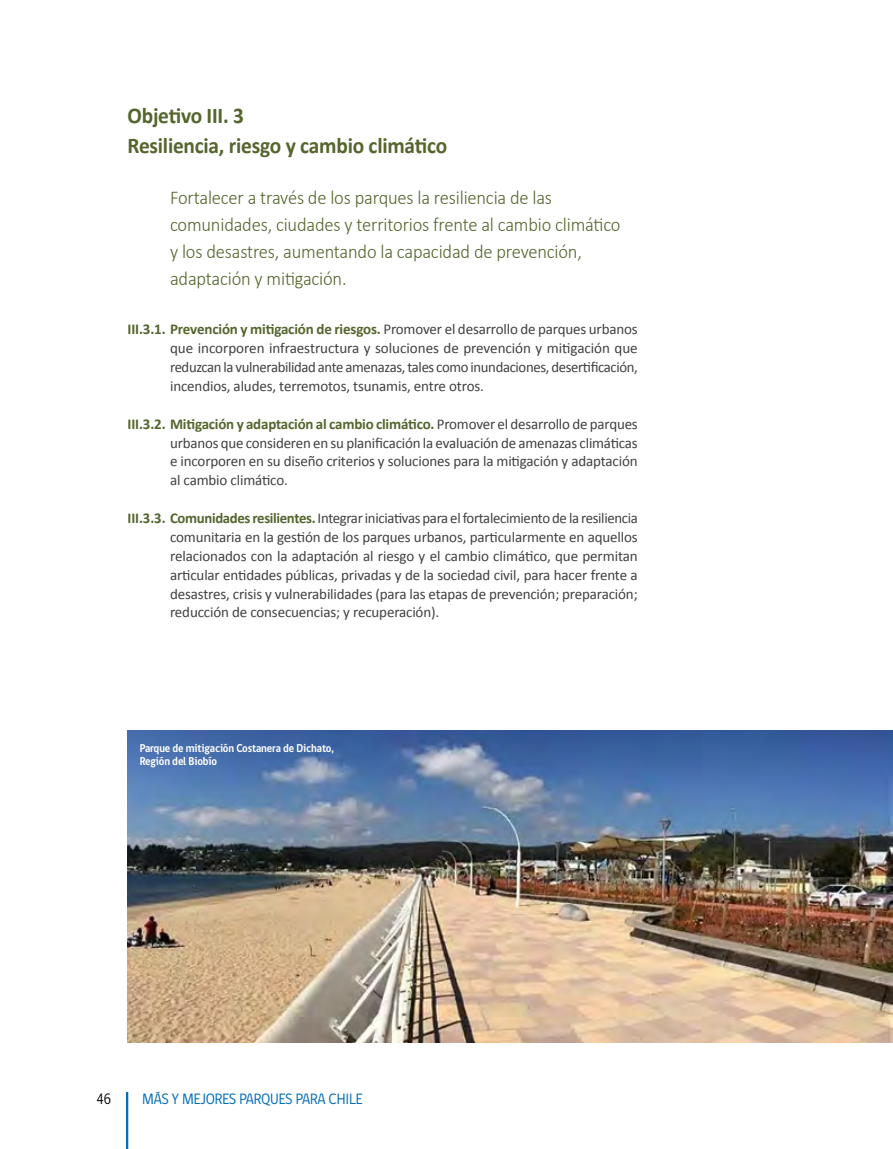
<style>
.page{position:relative;width:893px;height:1149px;background:#fff}
.page>*{position:absolute;margin:0;border:0;box-sizing:border-box;transform-origin:0 0}
.t1{font:700 22.5px/30px "Calibri";letter-spacing:-.01em;color:#54652d;scale:.95 1}
.t2{font:300 19.5px/27px "Calibri";letter-spacing:-.01em;color:#54652d;scale:.95 1}
.t3{font:15.45px "gob CL";letter-spacing:-.01em;color:#006cb7;scale:.95 1}
.t4{font:15.45px "gob CL";color:#000;scale:.9 1}
.t5{font:15px/18.9px "Calibri";letter-spacing:-.01em;color:#414042;text-align:justify}
.t6{font:700 11.7px/12.8px "gob CL";letter-spacing:-.01em;color:#fff;scale:.9 1}
.s1{font-weight:700;color:#54652d}
</style>
<div class="page">
<hr style="left:126px;top:1091px;width:2px;height:57px;background:#006cb7">
<img style="left:128px;top:730px;width:765px;height:312px">
<h1 class="t1" style="left:128px;top:101px;width:338px">Objetivo III. 3<br>Resiliencia, riesgo y cambio climático</h1>
<h2 class="t2" style="left:170px;top:183px;width:476px">Fortalecer a través de los parques la resiliencia de las comunidades, ciudades y territorios frente al cambio climático y los desastres, aumentando la capacidad de prevención, adaptación y mitigación.</h2>
<p class="t5" style="left:170px;top:320px;width:469px;text-indent:-43px"><span class="s1">III.3.1. Prevención y mitigación de riesgos.</span> Promover el desarrollo de parques urbanos que incorporen infraestructura y soluciones de prevención y mitigación que reduzcan la vulnerabilidad ante amenazas, tales como inundaciones, desertificación, incendios, aludes, terremotos, tsunamis, entre otros.</p>
<p class="t5" style="left:170px;top:414px;width:469px;text-indent:-43px"><span class="s1">III.3.2. Mitigación y adaptación al cambio climático.</span> Promover el desarrollo de parques urbanos que consideren en su planificación la evaluación de amenazas climáticas e incorporen en su diseño criterios y soluciones para la mitigación y adaptación al cambio climático.</p>
<p class="t5" style="left:170px;top:508px;width:469px;text-indent:-43px"><span class="s1">III.3.3. Comunidades resilientes.</span> Integrar iniciativas para el fortalecimiento de la resiliencia comunitaria en la gestión de los parques urbanos, particularmente en aquellos relacionados con la adaptación al riesgo y el cambio climático, que permitan articular entidades públicas, privadas y de la sociedad civil, para hacer frente a desastres, crisis y vulnerabilidades (para las etapas de prevención; preparación; reducción de consecuencias; y recuperación).</p>
<p class="t6" style="left:140px;top:741px;width:217px">Parque de mitigación Costanera de Dichato,<br>Región del Biobío</p>
<p class="t4" style="left:97px;top:1088px;width:18px">46</p>
<p class="t3" style="left:142px;top:1088px;width:234px">MÁS Y MEJORES PARQUES PARA CHILE</p>
</div>
